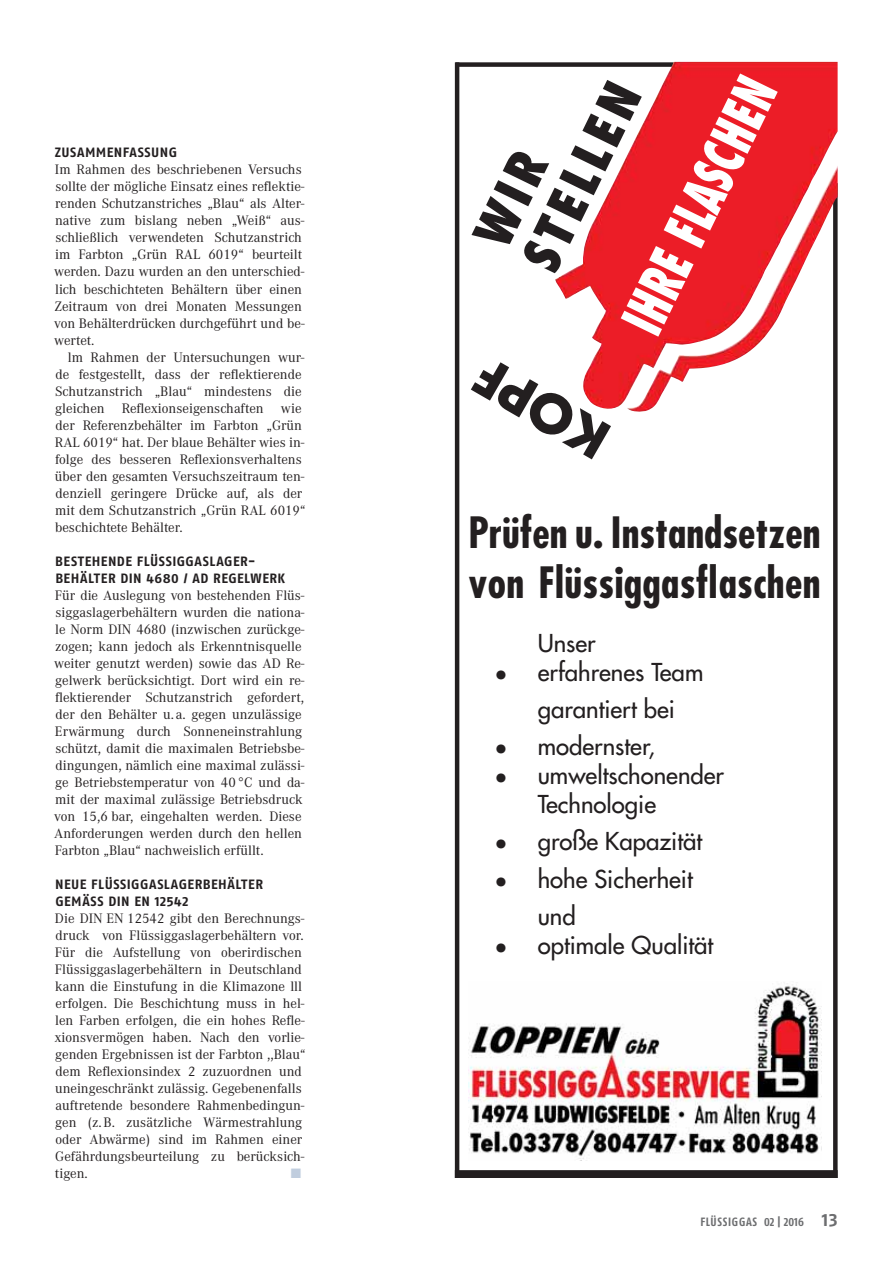
<style>
.page{position:relative;width:893px;height:1263px;background:#fff}
.page>*{position:absolute;margin:0;border:0;box-sizing:border-box;transform-origin:0 0}
.t1{font:800 condensed 55.5px "Futura Std";color:#fff;scale:.75 1}
.t2{font:800 condensed 51px/54px "Futura Std";color:#231f20}
.t3{font:700 51px "Futura Std";color:#231f20}
.t4{font:700 condensed 42px/50.4px "Futura Std";letter-spacing:.005em;color:#231f20}
.t5{font:500 24px/37.3px "Futura Std";color:#231f20}
.t6{font:14.25px/17px "Corporate A";color:#231f20}
.t7{font:14.25px "Fago OT";color:#c0cdde}
.t8{font:700 13.5px/17px "Fago OT";letter-spacing:.035em;color:#231f20}
.t9{font:700 condensed 12px "Fago OT";letter-spacing:.06em;color:#6d6e70}
.s1{font-stretch:normal;font-size:18px}
</style>
<div class="page">
<img style="left:469px;top:983px;width:352px;height:176px">
<div style="left:455px;top:1170px;width:382px;height:8px;background:#231f20"></div>
<hr style="left:455px;top:62px;width:4px;height:1116px;background:#231f20">
<svg style="left:833px;top:413px;width:4px;height:757px;background:#292526"></svg>
<div style="left:455px;top:62px;width:380px;height:5px;background:#231f20"></div>
<img style="left:555px;top:62px;width:282px;height:351px">
<p class="t8" style="left:55px;top:145px;width:124px">ZUSAMMENFASSUNG</p>
<p class="t6" style="left:54px;top:162px;width:252px">Im Rahmen des beschriebenen Versuchs sollte der mögliche Einsatz eines reflektie&shy;renden Schutzanstriches „Blau“ als Alter&shy;native zum bislang neben „Weiß“ aus&shy;schließlich verwendeten Schutzanstrich im Farbton „Grün RAL 6019“ beurteilt werden. Dazu wurden an den unterschied&shy;lich beschichteten Behältern über einen Zeitraum von drei Monaten Messungen von Behälterdrücken durchgeführt und be&shy;wertet.</p>
<p class="t6" style="left:55px;top:350px;width:252px;text-indent:13px">lm Rahmen der Untersuchungen wur&shy;de festgestellt, dass der reflektierende Schutzanstrich „Blau“ mindestens die gleichen Reflexionseigenschaften wie der Referenzbehälter im Farbton „Grün RAL 6019“ hat. Der blaue Behälter wies in&shy;folge des besseren Reflexionsverhaltens über den gesamten Versuchszeitraum ten&shy;denziell geringere Drücke auf, als der mit dem Schutzanstrich „Grün RAL 6019“ beschichtete Behälter.</p>
<p class="t8" style="left:55px;top:553px;width:231px">BESTEHENDE FLÜSSIGGASLAGER-<br>BEHÄLTER DIN 4680 / AD REGELWERK</p>
<p class="t6" style="left:54px;top:588px;width:252px">Für die Auslegung von bestehenden Flüs&shy;siggaslagerbehältern wurden die nationa&shy;le Norm DIN 4680 (inzwischen zurückge&shy;zogen; kann jedoch als Erkenntnisquelle weiter genutzt werden) sowie das AD Re&shy;gelwerk berücksichtigt. Dort wird ein re&shy;flektierender Schutzanstrich gefordert, der den Behälter u. a. gegen unzulässige Erwärmung durch Sonneneinstrahlung schützt, damit die maximalen Betriebsbe&shy;dingungen, nämlich eine maximal zulässi&shy;ge Betriebstemperatur von 40 °C und da&shy;mit der maximal zulässige Betriebsdruck von 15,6 bar, eingehalten werden. Diese Anforderungen werden durch den hellen Farbton „Blau“ nachweislich erfüllt.</p>
<p class="t8" style="left:55px;top:877px;width:209px">NEUE FLÜSSIGGASLAGERBEHÄLTER<br>GEMÄSS DIN EN 12542</p>
<p class="t6" style="left:54px;top:911px;width:253px">Die DIN EN 12542 gibt den Berechnungs&shy;druck von Flüssiggaslagerbehältern vor.<br>Für die Aufstellung von oberirdischen Flüssiggaslagerbehältern in Deutschland kann die Einstufung in die Klimazone lll erfolgen. Die Beschichtung muss in hel&shy;len Farben erfolgen, die ein hohes Refle&shy;xionsvermögen haben. Nach den vorlie&shy;genden Ergebnissen ist der Farbton ,,Blau“ dem Reflexionsindex 2 zuzuordnen und uneingeschränkt zulässig. Gegebenenfalls auftretende besondere Rahmenbedingun&shy;gen (z. B. zusätzliche Wärmestrahlung oder Abwärme) sind im Rahmen einer Gefährdungsbeurteilung zu berücksich&shy;tigen.</p>
<p class="t7" style="left:290px;top:1168px;width:13px">■</p>
<h1 class="t1" style="left:611px;top:316px;width:371px;rotate:-64deg">IHRE FLASCHEN</h1>
<h2 class="t2" style="left:466px;top:232px;width:203px;rotate:-64deg">WIR<br>STELLEN</h2>
<h2 class="t3" style="left:590px;top:469px;width:147px;rotate:-150deg">KOPF</h2>
<h3 class="t4" style="left:468px;top:510px;width:354px">Prüfen u. Instandsetzen von Flüssiggasflaschen</h3>
<h3 class="t5" style="left:538px;top:630px;width:167px;line-height:28.8px">Unser erfahrenes Team</h3>
<h3 class="t5" style="left:538px;top:692px;width:139px">garantiert bei modernster,</h3>
<h3 class="t5" style="left:538px;top:762px;width:188px;line-height:28.8px">umweltschonender<br>Technologie</h3>
<h3 class="t5" style="left:538px;top:824px;width:166px">große Kapazität hohe Sicherheit und</h3>
<h3 class="t5" style="left:538px;top:928px;width:177px">optimale Qualität</h3>
<p class="t9" style="left:700px;top:1218px;width:139px">FLÜSSIGGAS 02 | 2016 <span class="s1">13</span></p>
</div>
